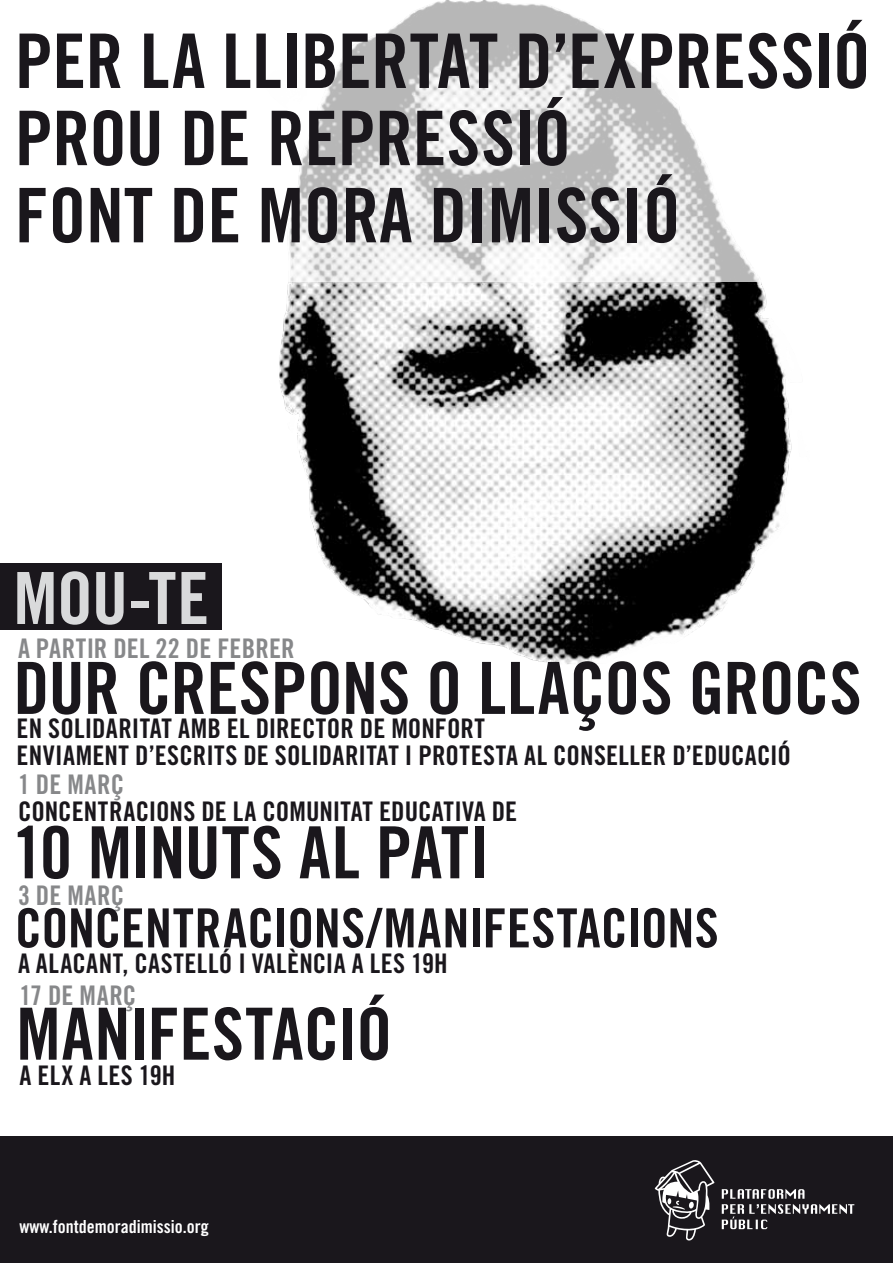
<style>
.page{position:relative;width:893px;height:1263px;background:#fff}
.page>*{position:absolute;margin:0;border:0;box-sizing:border-box;transform-origin:0 0}
.t1{font:75.3px/77.1px "Trade Gothic LT Std Bd Cn 20";color:#1a171c}
.t2{font:72px "Trade Gothic LT Std Bd Cn 20";color:#1a171c}
.t3{font:72px "Trade Gothic LT Std Bd Cn 20";color:#d9dadb}
.t4{font:54px "Trade Gothic LT Std Bd Cn 20";letter-spacing:-.005em;color:#1a171c}
.t5{font:27px/27px "Trade Gothic LT Std Bd Cn 20";letter-spacing:.01em;color:#1a171c}
.t6{font:27px "Trade Gothic LT Std Bd Cn 20";letter-spacing:.01em;color:#87888a}
.t7{font:18px "Trade Gothic LT Std Bd Cn 20";color:#fff}
</style>
<div class="page">
<div style="left:0;top:563px;width:221px;height:67px;background:#1a171c"></div>
<img style="left:279px;top:281px;width:513px;height:384px">
<svg style="left:289px;top:0;width:470px;height:281px"></svg>
<div style="left:0;top:1137px;width:893px;height:126px;background:#1a171c"></div>
<svg style="left:654px;top:1160px;width:60px;height:80px"></svg>
<svg style="left:722px;top:1189px;width:132px;height:40px"></svg>
<h1 class="t1" style="left:15px;top:22px;width:857px">PER LA LLIBERTAT D’EXPRESSIÓ<br>PROU DE REPRESSIÓ<br>FONT DE MORA DIMISSIÓ</h1>
<h2 class="t3" style="left:13px;top:555px;width:197px">MOU-TE</h2>
<p class="t6" style="left:18px;top:632px;width:278px">A PARTIR DEL 22 DE FEBRER</p>
<h2 class="t2" style="left:13px;top:644px;width:850px">DUR CRESPONS O LLAÇOS GROCS</h2>
<p class="t5" style="left:16px;top:714px;width:776px">EN SOLIDARITAT AMB EL DIRECTOR DE MONFORT<br>ENVIAMENT D’ESCRITS DE SOLIDARITAT I PROTESTA AL CONSELLER D’EDUCACIÓ</p>
<p class="t6" style="left:18px;top:768px;width:108px">1 DE MARÇ</p>
<p class="t5" style="left:18px;top:798px;width:501px">CONCENTRACIONS DE LA COMUNITAT EDUCATIVA DE</p>
<h2 class="t2" style="left:12px;top:809px;width:479px">10 MINUTS AL PATI</h2>
<p class="t6" style="left:18px;top:879px;width:108px">3 DE MARÇ</p>
<h3 class="t4" style="left:15px;top:895px;width:705px">CONCENTRACIONS/MANIFESTACIONS</h3>
<p class="t5" style="left:18px;top:949px;width:431px">A ALACANT, CASTELLÓ I VALÈNCIA A LES 19H</p>
<p class="t6" style="left:20px;top:979px;width:118px">17 DE MARÇ</p>
<h2 class="t2" style="left:16px;top:990px;width:377px">MANIFESTACIÓ</h2>
<p class="t5" style="left:19px;top:1062px;width:157px">A ELX A LES 19H</p>
<p class="t7" style="left:20px;top:1215px;width:191px">www.fontdemoradimissio.org</p>
</div>
